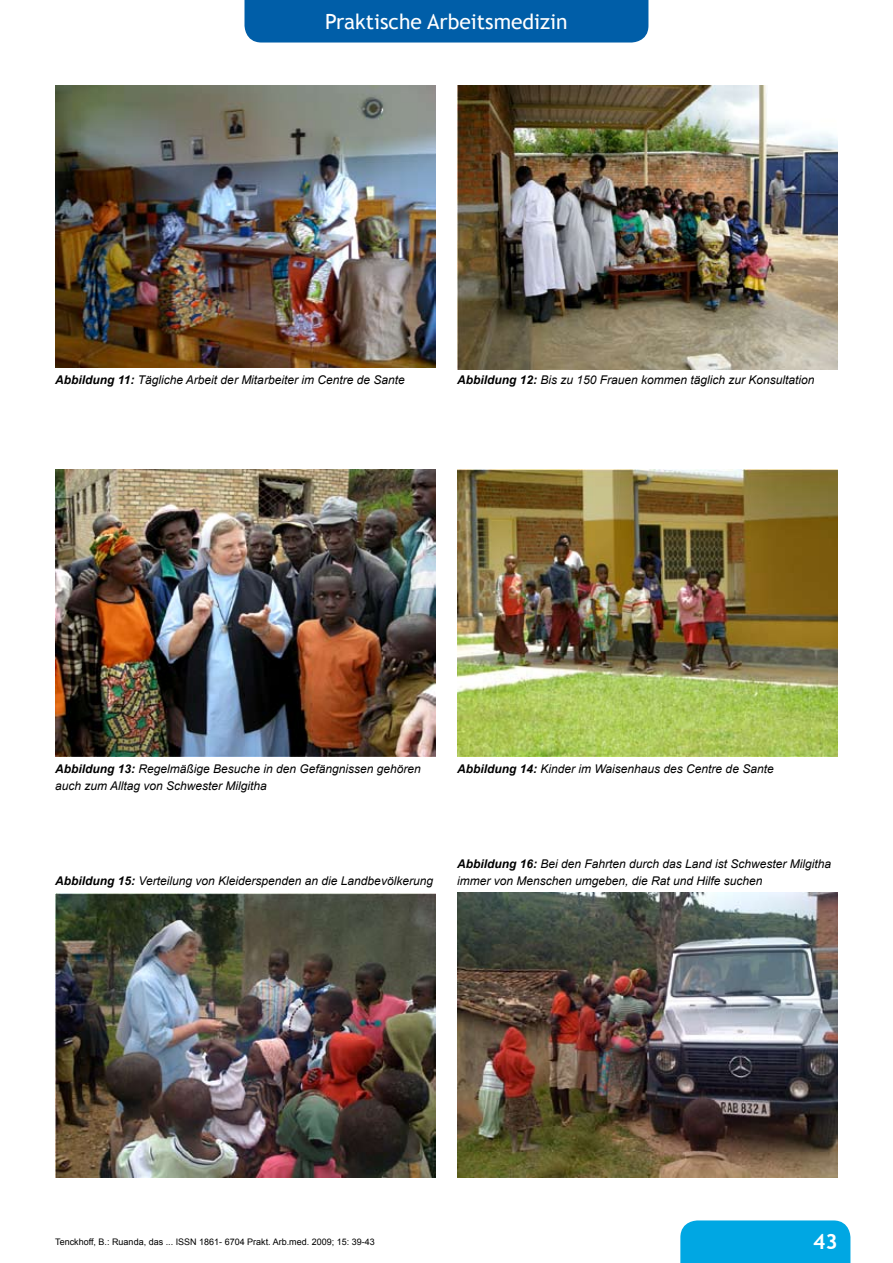
<style>
.page{position:relative;width:893px;height:1263px;background:#fff}
.page>*{position:absolute;margin:0;border:0;box-sizing:border-box;transform-origin:0 0}
.t1{font:21px "Trebuchet MS";color:#fff}
.t2{font:700 21px "Trebuchet MS";color:#fff}
.t3{font:italic 12px/16.5px "Arial";color:#000}
.t4{font:9px "Arial";color:#000}
.s1{font-weight:700}
</style>
<div class="page">
<div style="left:244px;top:0;width:404px;height:43px;background:#005ea8"></div>
<div style="left:680px;top:1220px;width:170px;height:43px;background:#00a7e3"></div>
<img style="left:55px;top:85px;width:381px;height:282px">
<img style="left:457px;top:85px;width:381px;height:284px">
<img style="left:55px;top:470px;width:381px;height:286px">
<img style="left:457px;top:470px;width:381px;height:286px">
<img style="left:55px;top:893px;width:381px;height:285px">
<img style="left:457px;top:893px;width:381px;height:285px">
<h1 class="t1" style="left:325px;top:9px;width:244px">Praktische Arbeitsmedizin</h1>
<p class="t3" style="left:55px;top:372px;width:351px"><span class="s1">Abbildung 11:</span> Tägliche Arbeit der Mitarbeiter im Centre de Sante</p>
<p class="t3" style="left:457px;top:372px;width:359px"><span class="s1">Abbildung 12:</span> Bis zu 150 Frauen kommen täglich zur Konsultation</p>
<p class="t3" style="left:55px;top:761px;width:367px"><span class="s1">Abbildung 13:</span> Regelmäßige Besuche in den Gefängnissen gehören auch zum Alltag von Schwester Milgitha</p>
<p class="t3" style="left:457px;top:761px;width:318px"><span class="s1">Abbildung 14:</span> Kinder im Waisenhaus des Centre de Sante</p>
<p class="t3" style="left:55px;top:872px;width:379px"><span class="s1">Abbildung 15:</span> Verteilung von Kleiderspenden an die Landbevölkerung</p>
<p class="t3" style="left:457px;top:856px;width:376px"><span class="s1">Abbildung 16:</span> Bei den Fahrten durch das Land ist Schwester Milgitha immer von Menschen umgeben, die Rat und Hilfe suchen</p>
<p class="t4" style="left:55px;top:1236px;width:321px">Tenckhoff, B.: Ruanda, das ... ISSN 1861- 6704 Prakt. Arb.med. 2009; 15: 39-43</p>
<h1 class="t2" style="left:813px;top:1229px;width:26px">43</h1>
</div>
